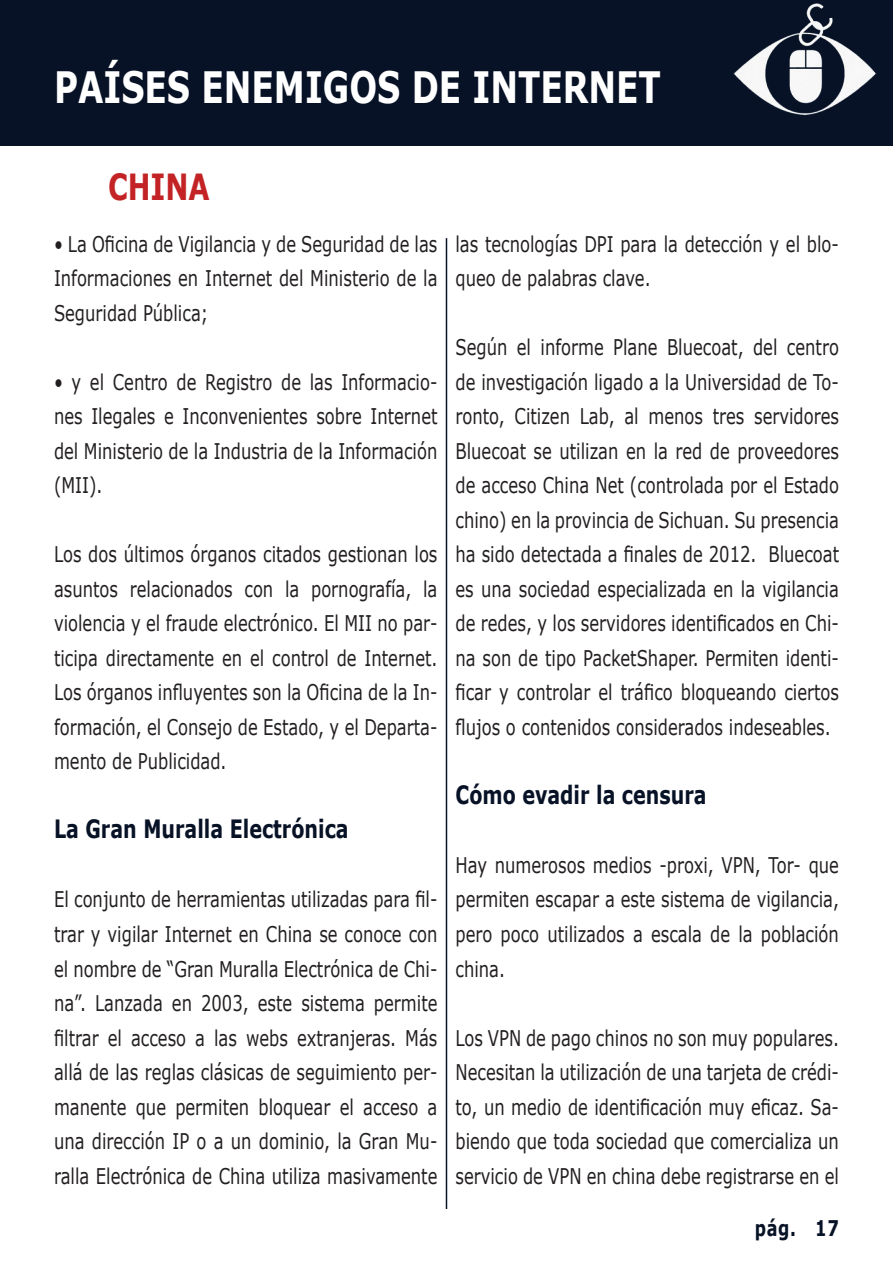
<style>
.page{position:relative;width:893px;height:1263px;background:#fff}
.page>*{position:absolute;margin:0;border:0;box-sizing:border-box;transform-origin:0 0}
.t1{font:700 43.2px "Verdana";color:#fff;scale:.76 1}
.t2{font:700 36px "Verdana";color:#c32325;scale:.76 1}
.titular_azul{font:700 25.2px "Verdana";color:#071226;scale:.76 1}
.Estilo_de_párrafo_1{font:21.6px/34.5px "Verdana";color:#231f20;text-align:justify;scale:.76 1}
.página{font:700 21.6px "Verdana";color:#071226;scale:.75 1}
</style>
<div class="page">
<hr style="left:446px;top:238px;width:1px;height:971px;background:#071226">
<div style="left:0;top:0;width:893px;height:145px;background:#071226"></div>
<img style="left:510px;top:3px;width:383px;height:143px">
<p class="t1" style="left:54px;top:59px;width:800px">PAÍSES ENEMIGOS DE INTERNET</p>
<p class="t2" style="left:108px;top:163px;width:135px">CHINA</p>
<p class="Estilo_de_párrafo_1" style="left:54px;top:227px;width:506px">• La Oficina de Vigilancia y de Seguridad de las Informaciones en Internet del Ministerio de la Seguridad Pública;</p>
<p class="Estilo_de_párrafo_1" style="left:54px;top:365px;width:506px">• y el Centro de Registro de las Informacio&shy;nes Ilegales e Inconvenientes sobre Internet del Ministerio de la Industria de la Información (MII).</p>
<p class="Estilo_de_párrafo_1" style="left:54px;top:538px;width:506px">Los dos últimos órganos citados gestionan los asuntos relacionados con la pornografía, la violencia y el fraude electrónico. El MII no par&shy;ticipa directamente en el control de Internet.<br>Los órganos influyentes son la Oficina de la In&shy;formación, el Consejo de Estado, y el Departa&shy;mento de Publicidad.</p>
<p class="titular_azul" style="left:54px;top:813px;width:389px">La Gran Muralla Electrónica</p>
<p class="Estilo_de_párrafo_1" style="left:54px;top:883px;width:506px">El conjunto de herramientas utilizadas para fil&shy;trar y vigilar Internet en China se conoce con el nombre de “Gran Muralla Electrónica de Chi&shy;na”. Lanzada en 2003, este sistema permite filtrar el acceso a las webs extranjeras. Más allá de las reglas clásicas de seguimiento per&shy;manente que permiten bloquear el acceso a una dirección IP o a un dominio, la Gran Mu&shy;ralla Electrónica de China utiliza masivamente</p>
<p class="Estilo_de_párrafo_1" style="left:455px;top:227px;width:506px">las tecnologías DPI para la detección y el blo&shy;queo de palabras clave.</p>
<p class="Estilo_de_párrafo_1" style="left:455px;top:331px;width:506px">Según el informe Plane Bluecoat, del centro de investigación ligado a la Universidad de To&shy;ronto, Citizen Lab, al menos tres servidores Bluecoat se utilizan en la red de proveedores de acceso China Net (controlada por el Estado chino) en la provincia de Sichuan. Su presencia ha sido detectada a finales de 2012. Bluecoat es una sociedad especializada en la vigilancia de redes, y los servidores identificados en Chi&shy;na son de tipo PacketShaper. Permiten identi&shy;ficar y controlar el tráfico bloqueando ciertos flujos o contenidos considerados indeseables.</p>
<p class="titular_azul" style="left:455px;top:778px;width:332px">Cómo evadir la censura</p>
<p class="Estilo_de_párrafo_1" style="left:455px;top:848px;width:506px">Hay numerosos medios -proxi, VPN, Tor- que permiten escapar a este sistema de vigilancia, pero poco utilizados a escala de la población china.</p>
<p class="Estilo_de_párrafo_1" style="left:455px;top:1021px;width:506px">Los VPN de pago chinos no son muy populares.<br>Necesitan la utilización de una tarjeta de crédi&shy;to, un medio de identificación muy eficaz. Sa&shy;biendo que toda sociedad que comercializa un servicio de VPN en china debe registrarse en el</p>
<p class="página" style="left:755px;top:1213px;width:114px">pág. 17</p>
</div>
